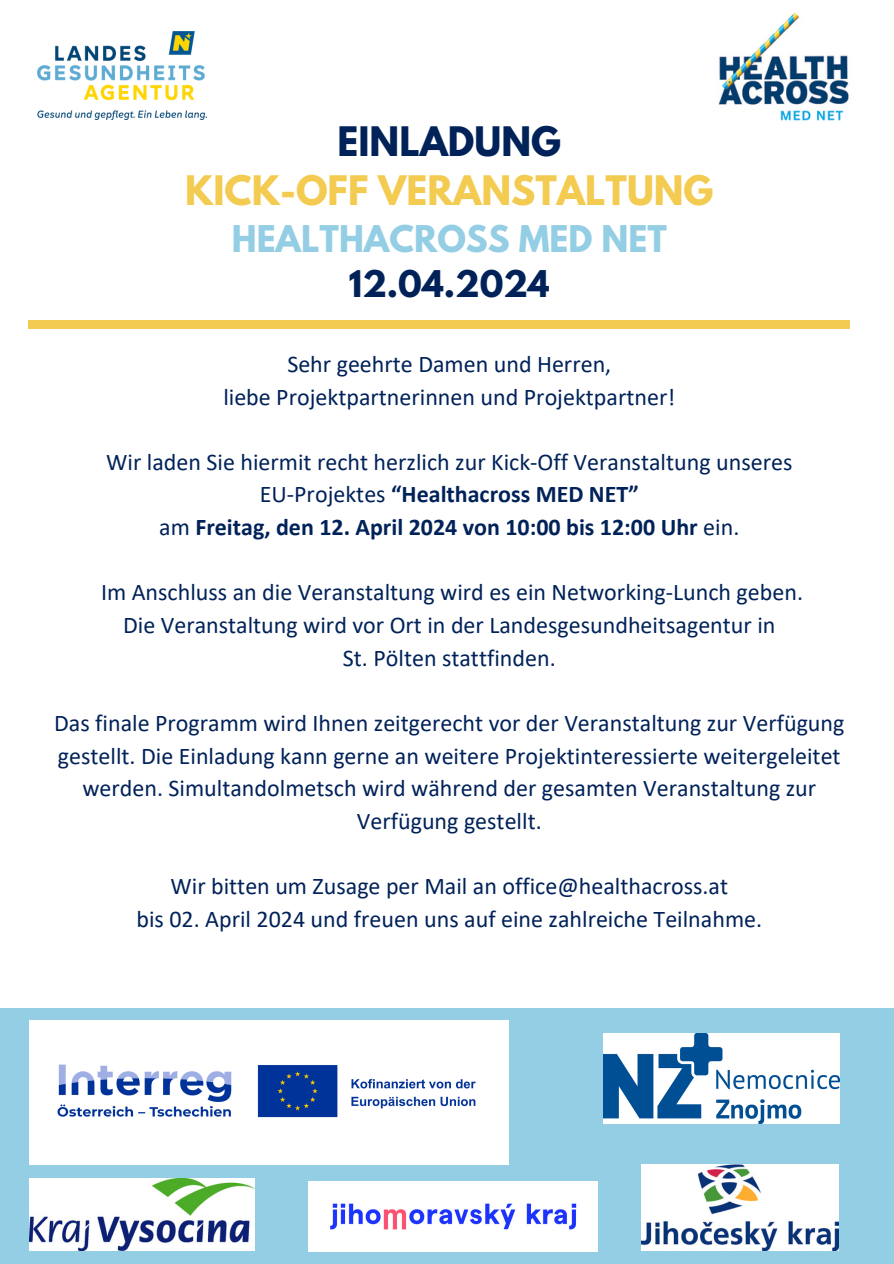
<style>
.page{position:relative;width:894px;height:1264px;background:#fff}
.page>*{position:absolute;margin:0;border:0;box-sizing:border-box;transform-origin:0 0}
.t1{font:700 36px/49.5px "League Spartan";color:#f3cb50;text-align:center}
.t2{font:700 32.55px/45px "League Spartan";color:#94cee4;text-align:center}
.t3{font:24px/32.7px "Calibri";color:#002259;text-align:center}
.t4{font:700 24px "Calibri";color:#002259}
.s1{color:#002259}
.s2{font-weight:400}
</style>
<div class="page">
<div style="left:0;top:1008px;width:893px;height:255px;background:#94cee4"></div>
<img style="left:718px;top:12px;width:131px;height:109px">
<div style="left:28px;top:321px;width:821px;height:8px;background:#f3cb50"></div>
<img style="left:30px;top:1020px;width:478px;height:144px">
<img style="left:30px;top:1178px;width:225px;height:72px">
<img style="left:38px;top:31px;width:169px;height:88px">
<img style="left:641px;top:1164px;width:197px;height:86px">
<img style="left:603px;top:1033px;width:235px;height:90px">
<img style="left:308px;top:1181px;width:289px;height:70px">
<p class="t1" style="left:185px;top:121px;width:529px"><span class="s1">EINLADUNG<br></span>KICK-OFF VERANSTALTUNG</p>
<p class="t2" style="left:232px;top:220px;width:436px">HEALTHACROSS MED NET<br><span class="s1">12.04.2024</span></p>
<p class="t3" style="left:287px;top:349px;width:325px">Sehr geehrte Damen und Herren,</p>
<h1 class="t3" style="left:223px;top:382px;width:453px">liebe Projektpartnerinnen und Projektpartner!</h1>
<p class="t3" style="left:106px;top:447px;width:687px">Wir laden Sie hiermit recht herzlich zur Kick-Off Veranstaltung unseres</p>
<p class="t4" style="left:260px;top:484px;width:380px"><span class="s2">EU-Projektes</span> “Healthacross MED NET”</p>
<p class="t4" style="left:159px;top:517px;width:581px"><span class="s2">am</span> Freitag, den 12. April 2024 von 10:00 bis 12:00 Uhr <span class="s2">ein.</span></p>
<p class="t3" style="left:101px;top:578px;width:703px">Im Anschluss an die Veranstaltung wird es ein Networking-Lunch geben.</p>
<p class="t3" style="left:123px;top:610px;width:653px">Die Veranstaltung wird vor Ort in der Landesgesundheitsagentur in</p>
<p class="t3" style="left:343px;top:643px;width:214px">St. Pölten stattfinden.</p>
<p class="t3" style="left:54px;top:708px;width:791px">Das finale Programm wird Ihnen zeitgerecht vor der Veranstaltung zur Verfügung gestellt. Die Einladung kann gerne an weitere Projektinteressierte weitergeleitet werden. Simultandolmetsch wird während der gesamten Veranstaltung zur Verfügung gestellt.</p>
<p class="t3" style="left:170px;top:871px;width:559px">Wir bitten um Zusage per Mail an office@healthacross.at</p>
<p class="t3" style="left:136px;top:904px;width:627px">bis 02. April 2024 und freuen uns auf eine zahlreiche Teilnahme.</p>
</div>
